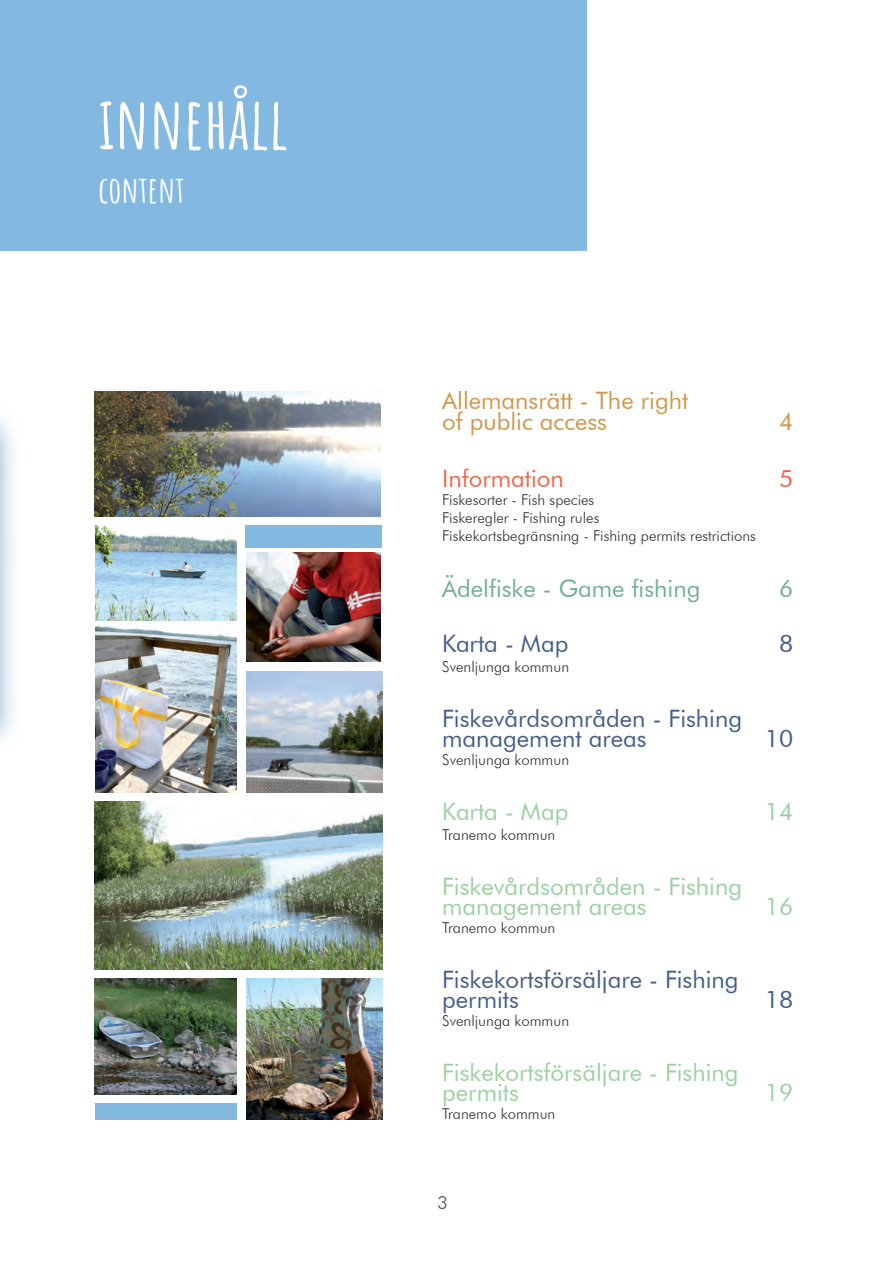
<style>
.page{position:relative;width:893px;height:1263px;background:#fff}
.page>*{position:absolute;margin:0;border:0;box-sizing:border-box;transform-origin:0 0}
.t1{font:700 72px "Amatic SC";color:#fff}
.t2{font:700 36px "Amatic SC";color:#fff}
.t3{font:24px/19.5px "Futura BT";color:#9cd1a0}
.t4{font:24px/19.5px "Futura BT";color:#435e89}
.t5{font:24px/21px "Futura BT";color:#d2964d}
.t6{font:24px "Futura BT";color:#74ad99}
.t7{font:24px "Futura BT";color:#f26648}
.t8{font:300 18px "Futura BT";color:#4b4c4d}
.t9{font:300 15px "Futura BT";color:#312f30}
</style>
<div class="page">
<div style="left:0;top:0;width:586px;height:251px;background:#83b9e0"></div>
<img style="left:95px;top:391px;width:286px;height:125px">
<img style="left:95px;top:525px;width:142px;height:267px">
<img style="left:247px;top:978px;width:136px;height:142px">
<img style="left:95px;top:802px;width:287px;height:167px">
<img style="left:247px;top:671px;width:135px;height:121px">
<img style="left:247px;top:552px;width:134px;height:109px">
<img style="left:95px;top:978px;width:142px;height:116px">
<div style="left:246px;top:525px;width:136px;height:22px;background:#83b9e0"></div>
<div style="left:95px;top:1103px;width:141px;height:16px;background:#83b9e0"></div>
<p class="t1" style="left:99px;top:67px;width:191px">INNEHÅLL</p>
<p class="t2" style="left:99px;top:162px;width:88px">CONTENT</p>
<p class="t5" style="left:442px;top:390px;width:248px">Allemansrätt - The right of public access</p>
<p class="t5" style="left:779px;top:411px;width:16px">4</p>
<p class="t7" style="left:442px;top:464px;width:123px">Information</p>
<p class="t7" style="left:779px;top:464px;width:16px">5</p>
<p class="t9" style="left:442px;top:491px;width:154px">Fiskesorter - Fish species</p>
<p class="t9" style="left:442px;top:509px;width:159px">Fiskeregler - Fishing rules</p>
<p class="t9" style="left:442px;top:527px;width:315px">Fiskekortsbegränsning - Fishing permits restrictions</p>
<p class="t6" style="left:442px;top:574px;width:260px">Ädelfiske - Game fishing</p>
<p class="t6" style="left:779px;top:574px;width:16px">6</p>
<p class="t4" style="left:442px;top:634px;width:128px">Karta - Map</p>
<p class="t4" style="left:779px;top:634px;width:16px">8</p>
<p class="t9" style="left:442px;top:657px;width:128px">Svenljunga kommun</p>
<p class="t4" style="left:442px;top:709px;width:301px">Fiskevårdsområden - Fishing management areas</p>
<p class="t4" style="left:765px;top:728px;width:30px">10</p>
<p class="t9" style="left:442px;top:750px;width:128px">Svenljunga kommun</p>
<p class="t3" style="left:442px;top:802px;width:128px">Karta - Map</p>
<p class="t3" style="left:765px;top:802px;width:30px">14</p>
<p class="t9" style="left:442px;top:825px;width:115px">Tranemo kommun</p>
<p class="t3" style="left:442px;top:877px;width:301px">Fiskevårdsområden - Fishing management areas</p>
<p class="t3" style="left:765px;top:896px;width:30px">16</p>
<p class="t9" style="left:442px;top:918px;width:115px">Tranemo kommun</p>
<p class="t4" style="left:442px;top:970px;width:298px">Fiskekortsförsäljare - Fishing permits</p>
<p class="t4" style="left:765px;top:989px;width:30px">18</p>
<p class="t9" style="left:442px;top:1011px;width:128px">Svenljunga kommun</p>
<p class="t3" style="left:442px;top:1063px;width:298px">Fiskekortsförsäljare - Fishing permits</p>
<p class="t3" style="left:765px;top:1082px;width:30px">19</p>
<p class="t9" style="left:442px;top:1104px;width:115px">Tranemo kommun</p>
<p class="t8" style="left:437px;top:1191px;width:12px">3</p>
</div>
